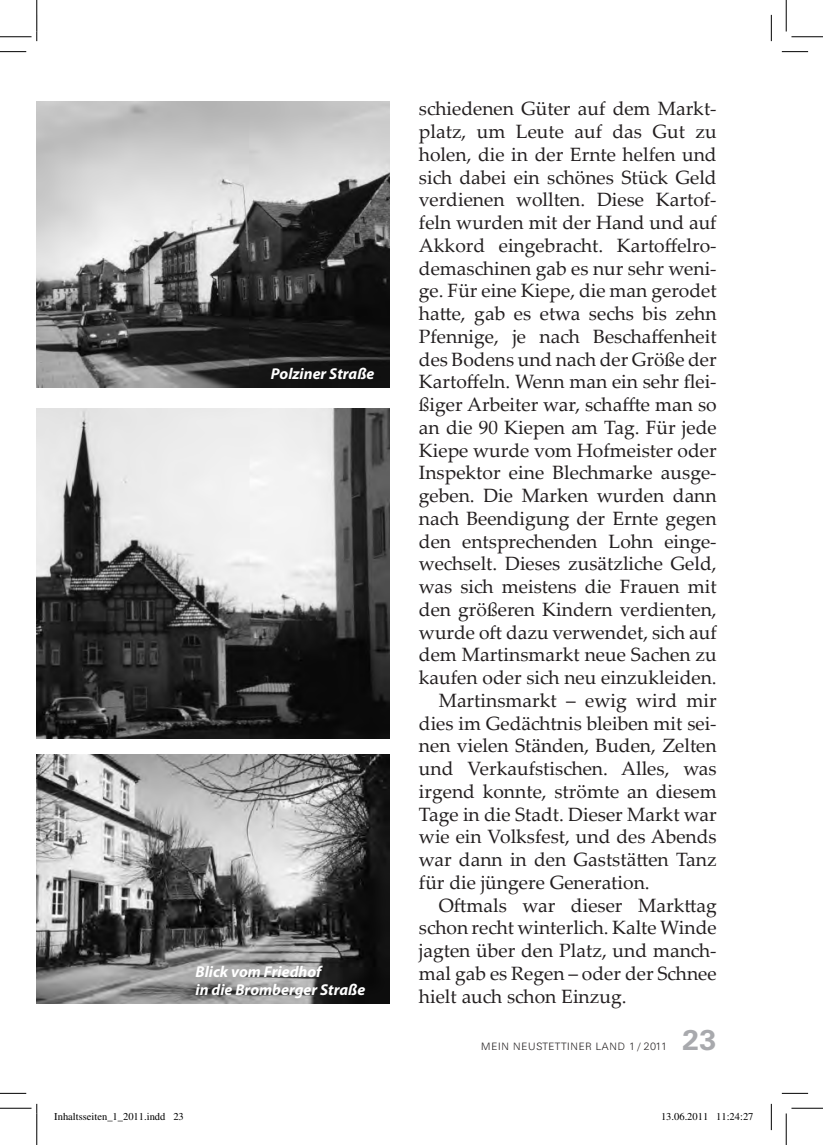
<style>
.page{position:relative;width:823px;height:1145px;background:#fff}
.page>*{position:absolute;margin:0;border:0;box-sizing:border-box;transform-origin:0 0}
.t1{font:700 28px "Univers BQ";color:#a8a9ad}
.t2{font:19.25px "Palatino Linotype";color:#231f20}
.t3{font:italic 700 15.75px/17.5px "Myriad Pro";color:#fff}
.t4{font:10.5px "Times";color:#000}
.t5{font:300 10.5px "Univers BQ";letter-spacing:.07em;color:#231f20}
</style>
<div class="page">
<img style="left:37px;top:409px;width:352px;height:329px">
<img style="left:37px;top:754px;width:352px;height:249px">
<img style="left:37px;top:101px;width:352px;height:286px">
<svg style="left:0;top:51px;width:26px;height:1px"></svg>
<svg style="left:781px;top:51px;width:27px;height:1px"></svg>
<svg style="left:0;top:1093px;width:26px;height:1px"></svg>
<svg style="left:781px;top:1093px;width:27px;height:1px"></svg>
<svg style="left:771px;top:15px;width:1px;height:26px"></svg>
<svg style="left:771px;top:1104px;width:1px;height:26px"></svg>
<hr style="left:0;top:36px;width:32px;height:1px;background:#000">
<hr style="left:791px;top:36px;width:32px;height:1px;background:#000">
<hr style="left:0;top:1108px;width:32px;height:1px;background:#000">
<hr style="left:791px;top:1108px;width:32px;height:1px;background:#000">
<hr style="left:36px;top:0;width:1px;height:32px;background:#000">
<hr style="left:36px;top:1113px;width:1px;height:32px;background:#000">
<hr style="left:786px;top:0;width:1px;height:32px;background:#000">
<hr style="left:786px;top:1113px;width:1px;height:32px;background:#000">
<p class="t3" style="left:271px;top:364px;width:105px">Polziner Straße</p>
<p class="t3" style="left:195px;top:963px;width:171px">Blick vom Friedhof<br>in die Bromberger Straße</p>
<p class="t2" style="left:419px;top:95px;width:299px">schiedenen Güter auf dem Markt-</p>
<p class="t2" style="left:419px;top:118px;width:299px">platz, um Leute auf das Gut zu</p>
<p class="t2" style="left:419px;top:141px;width:299px">holen, die in der Ernte helfen und</p>
<p class="t2" style="left:419px;top:163px;width:299px">sich dabei ein schönes Stück Geld</p>
<p class="t2" style="left:419px;top:186px;width:299px">verdienen wollten. Diese Kartof-</p>
<p class="t2" style="left:419px;top:209px;width:299px">feln wurden mit der Hand und auf</p>
<p class="t2" style="left:419px;top:232px;width:299px">Akkord eingebracht. Kartoffelro-</p>
<p class="t2" style="left:419px;top:254px;width:299px">demaschinen gab es nur sehr weni-</p>
<p class="t2" style="left:419px;top:277px;width:299px">ge. Für eine Kiepe, die man gerodet</p>
<p class="t2" style="left:419px;top:300px;width:299px">hatte, gab es etwa sechs bis zehn</p>
<p class="t2" style="left:419px;top:323px;width:299px">Pfennige, je nach Beschaffenheit</p>
<p class="t2" style="left:419px;top:345px;width:299px">des Bodens und nach der Größe der</p>
<p class="t2" style="left:419px;top:368px;width:299px">Kartoffeln. Wenn man ein sehr flei-</p>
<p class="t2" style="left:419px;top:391px;width:299px">ßiger Arbeiter war, schaffte man so</p>
<p class="t2" style="left:419px;top:414px;width:299px">an die 90 Kiepen am Tag. Für jede</p>
<p class="t2" style="left:419px;top:436px;width:299px">Kiepe wurde vom Hofmeister oder</p>
<p class="t2" style="left:419px;top:459px;width:299px">Inspektor eine Blechmarke ausge-</p>
<p class="t2" style="left:419px;top:482px;width:299px">geben. Die Marken wurden dann</p>
<p class="t2" style="left:419px;top:505px;width:299px">nach Beendigung der Ernte gegen</p>
<p class="t2" style="left:419px;top:527px;width:299px">den entsprechenden Lohn einge-</p>
<p class="t2" style="left:419px;top:550px;width:299px">wechselt. Dieses zusätzliche Geld,</p>
<p class="t2" style="left:419px;top:573px;width:299px">was sich meistens die Frauen mit</p>
<p class="t2" style="left:419px;top:596px;width:299px">den größeren Kindern verdienten,</p>
<p class="t2" style="left:419px;top:618px;width:299px">wurde oft dazu verwendet, sich auf</p>
<p class="t2" style="left:419px;top:641px;width:299px">dem Martinsmarkt neue Sachen zu</p>
<p class="t2" style="left:419px;top:664px;width:299px">kaufen oder sich neu einzukleiden.</p>
<p class="t2" style="left:439px;top:687px;width:279px">Martinsmarkt – ewig wird mir</p>
<p class="t2" style="left:419px;top:709px;width:299px">dies im Gedächtnis bleiben mit sei-</p>
<p class="t2" style="left:419px;top:732px;width:299px">nen vielen Ständen, Buden, Zelten</p>
<p class="t2" style="left:419px;top:755px;width:299px">und Verkaufstischen. Alles, was</p>
<p class="t2" style="left:419px;top:778px;width:299px">irgend konnte, strömte an diesem</p>
<p class="t2" style="left:419px;top:800px;width:299px">Tage in die Stadt. Dieser Markt war</p>
<p class="t2" style="left:419px;top:823px;width:299px">wie ein Volksfest, und des Abends</p>
<p class="t2" style="left:419px;top:846px;width:299px">war dann in den Gaststätten Tanz</p>
<p class="t2" style="left:419px;top:869px;width:232px">für die jüngere Generation.</p>
<p class="t2" style="left:439px;top:891px;width:279px">Oftmals war dieser Markttag</p>
<p class="t2" style="left:419px;top:914px;width:299px">schon recht winterlich. Kalte Winde</p>
<p class="t2" style="left:419px;top:937px;width:299px">jagten über den Platz, und manch-</p>
<p class="t2" style="left:419px;top:960px;width:299px">mal gab es Regen – oder der Schnee</p>
<p class="t2" style="left:419px;top:983px;width:209px">hielt auch schon Einzug.</p>
<p class="t5" style="left:481px;top:1040px;width:187px">MEIN NEUSTETTINER LAND 1 / 2011</p>
<h1 class="t1" style="left:681px;top:1024px;width:36px">23</h1>
<p class="t4" style="left:54px;top:1110px;width:131px">Inhaltsseiten_1_2011.indd 23</p>
<p class="t4" style="left:661px;top:1110px;width:94px">13.06.2011 11:24:27</p>
</div>
